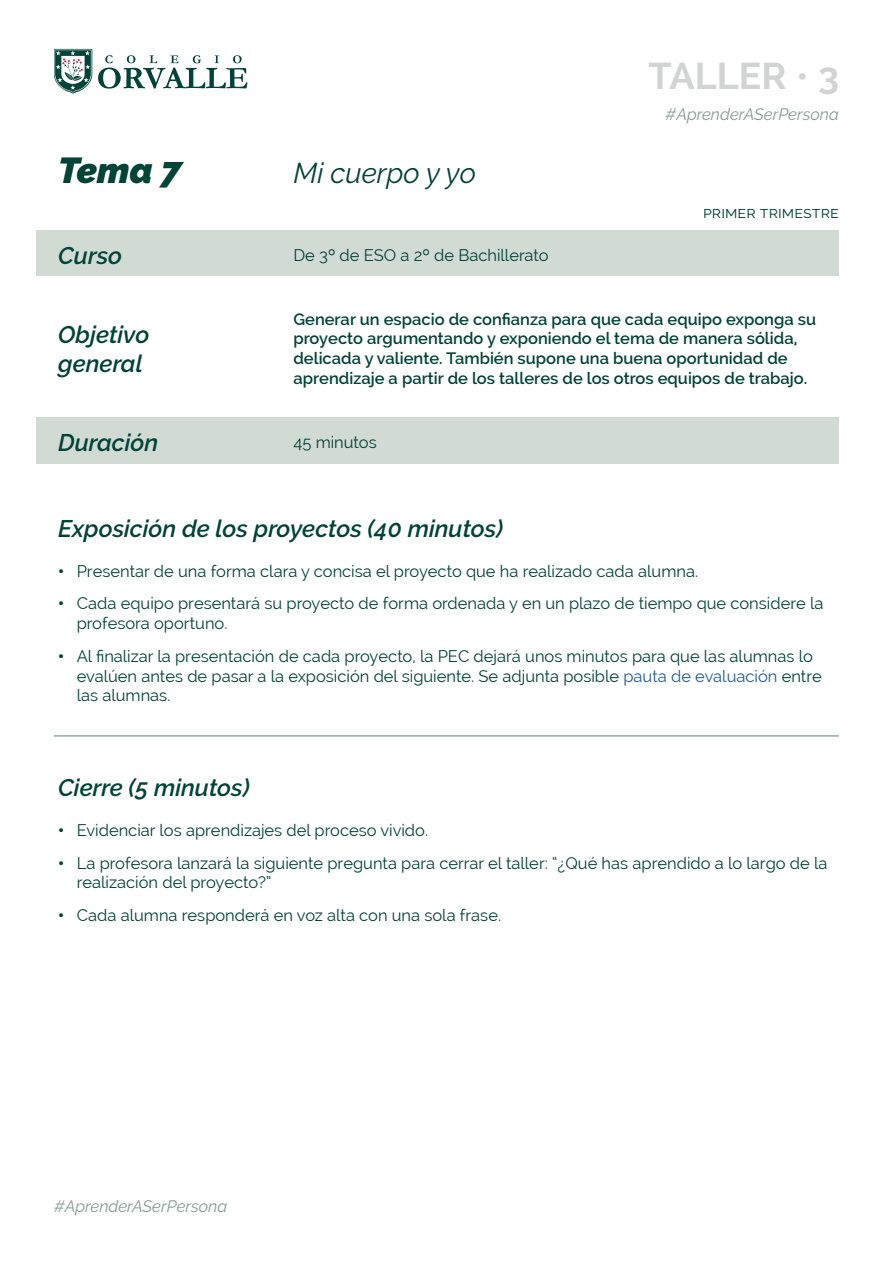
<style>
.page{position:relative;width:893px;height:1263px;background:#fff}
.page>*{position:absolute;margin:0;border:0;box-sizing:border-box;transform-origin:0 0}
.t1{font:700 37.5px "Raleway";color:#d2d3d3}
.t2{font:italic 900 36px "Raleway";color:#004337}
.t3{font:italic 28.5px "Raleway";color:#004337}
.t4{font:italic 600 24px/28.8px "Raleway";color:#004337}
.t5{font:16.5px/19.8px "Raleway";color:#004337}
.t6{font:600 16.5px/19.8px "Raleway";color:#004337}
.t7{font:italic 16.5px "Raleway";color:#879a94}
.s1{font-weight:400}
.s2{font-weight:900}
.s3{color:#205d9e}
</style>
<div class="page">
<svg style="left:98px;top:55px;width:150px;height:34px"></svg>
<svg style="left:54px;top:49px;width:38px;height:45px"></svg>
<div style="left:37px;top:230px;width:802px;height:46px;background:#d2dad4"></div>
<div style="left:37px;top:417px;width:802px;height:46px;background:#d2dad4"></div>
<hr style="left:54px;top:735px;width:785px;height:2px;background:#004338">
<h1 class="t1" style="left:649px;top:55px;width:192px">TALLER <span class="s1">•</span> 3</h1>
<p class="t7" style="left:666px;top:104px;width:175px">#AprenderASerPersona</p>
<h2 class="t2" style="left:58px;top:149px;width:125px">Tema 7</h2>
<h3 class="t3" style="left:293px;top:156px;width:184px">Mi cuerpo y yo</h3>
<p class="t5" style="left:703px;top:202px;width:137px">primer trimestre</p>
<h3 class="t4" style="left:58px;top:241px;width:65px">Curso</h3>
<p class="t5" style="left:293px;top:245px;width:257px">De 3º de ESO a 2º de Bachillerato</p>
<h3 class="t4" style="left:58px;top:321px;width:93px">Objetivo general</h3>
<p class="t6" style="left:293px;top:309px;width:524px">Generar un espacio de confianza para que cada equipo exponga su proyecto argumentando y exponiendo el tema de manera sólida, delicada y valiente. También supone una buena oportunidad de aprendizaje a partir de los talleres de los otros equipos de trabajo.</p>
<h3 class="t4" style="left:58px;top:429px;width:101px">Duración</h3>
<p class="t5" style="left:293px;top:432px;width:85px">45 minutos</p>
<h3 class="t4" style="left:58px;top:514px;width:446px">Exposición de los proyectos (40 minutos)</h3>
<p class="t5" style="left:58px;top:561px;width:641px"><span class="s2">•</span> Presentar de una forma clara y concisa el proyecto que ha realizado cada alumna.</p>
<p class="t5" style="left:77px;top:594px;width:748px;text-indent:-18px"><span class="s2">•</span> Cada equipo presentará su proyecto de forma ordenada y en un plazo de tiempo que considere la profesora oportuno.</p>
<p class="t5" style="left:77px;top:646px;width:747px;text-indent:-18px"><span class="s2">•</span> Al finalizar la presentación de cada proyecto, la PEC dejará unos minutos para que las alumnas lo evalúen antes de pasar a la exposición del siguiente. Se adjunta posible <span class="s3">pauta de evaluación</span> entre las alumnas.</p>
<h3 class="t4" style="left:58px;top:773px;width:193px">Cierre (5 minutos)</h3>
<p class="t5" style="left:58px;top:820px;width:371px"><span class="s2">•</span> Evidenciar los aprendizajes del proceso vivido.</p>
<p class="t5" style="left:77px;top:853px;width:752px;text-indent:-18px"><span class="s2">•</span> La profesora lanzará la siguiente pregunta para cerrar el taller: “¿Qué has aprendido a lo largo de la realización del proyecto?”</p>
<p class="t5" style="left:58px;top:905px;width:444px"><span class="s2">•</span> Cada alumna responderá en voz alta con una sola frase.</p>
<p class="t7" style="left:54px;top:1196px;width:175px">#AprenderASerPersona</p>
</div>
